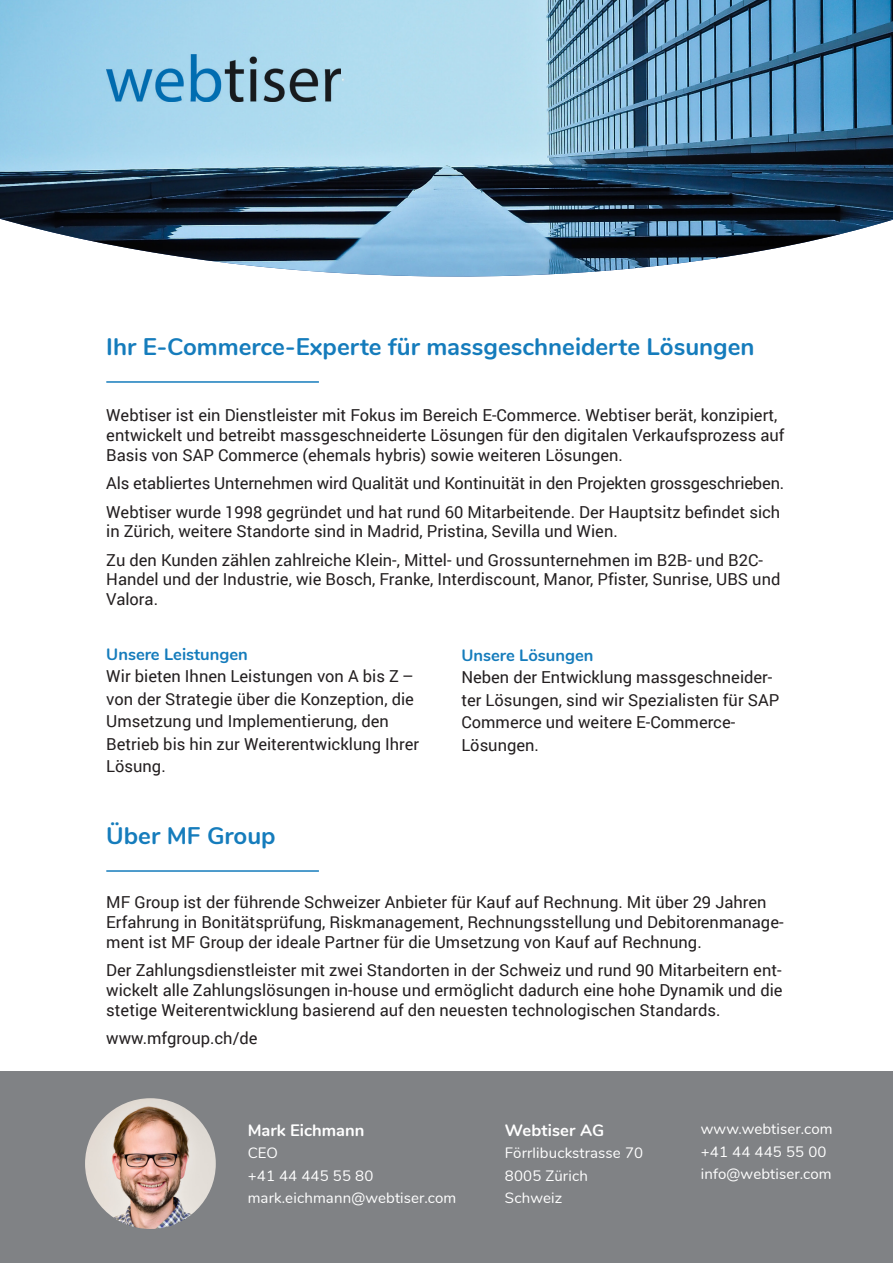
<style>
.page{position:relative;width:893px;height:1263px;background:#fff}
.page>*{position:absolute;margin:0;border:0;box-sizing:border-box;transform-origin:0 0}
.Primary_Heading{font:700 24px "Nunito";color:#157cbc}
.Teaser_Text{font:16.5px/19.8px "Roboto";color:#231f20}
.Body_Text{font:16.5px/22.5px "Roboto";color:#231f20}
.Aufzählungs-Header{font:700 16.5px "Nunito";color:#157cbc}
.Footer_Secundary_Hea{font:700 16.5px "Nunito";color:#fff}
.Footer_Secundary_Hea-2{font:15px/22.5px "Nunito";letter-spacing:.01em;color:#fff}
.Footer_Text{font:15px "Nunito";letter-spacing:.01em;color:#fff}
</style>
<div class="page">
<img style="left:0;top:0;width:893px;height:277px">
<div style="left:0;top:1071px;width:893px;height:192px;background:#808285"></div>
<img style="left:85px;top:1098px;width:131px;height:131px;border-radius:65px">
<img style="left:106px;top:54px;width:235px;height:48px">
<hr style="left:106px;top:381px;width:213px;height:2px;background:#157cbc">
<hr style="left:106px;top:870px;width:213px;height:2px;background:#157cbc">
<p class="Primary_Heading" style="left:106px;top:329px;width:650px">Ihr E-Commerce-Experte für massgeschneiderte Lösungen</p>
<p class="Teaser_Text" style="left:106px;top:405px;width:680px">Webtiser ist ein Dienstleister mit Fokus im Bereich E-Commerce. Webtiser berät, konzipiert, entwickelt und betreibt massgeschneiderte Lösungen für den digitalen Verkaufsprozess auf<br>Basis von SAP Commerce (ehemals hybris) sowie weiteren Lösungen.</p>
<p class="Teaser_Text" style="left:106px;top:473px;width:679px">Als etabliertes Unternehmen wird Qualität und Kontinuität in den Projekten grossgeschrieben.</p>
<p class="Teaser_Text" style="left:106px;top:501px;width:675px">Webtiser wurde 1998 gegründet und hat rund 60 Mitarbeitende. Der Hauptsitz befindet sich in Zürich, weitere Standorte sind in Madrid, Pristina, Sevilla und Wien.</p>
<p class="Teaser_Text" style="left:106px;top:549px;width:676px">Zu den Kunden zählen zahlreiche Klein-, Mittel- und Grossunternehmen im B2B- und B2C-<br>Handel und der Industrie, wie Bosch, Franke, Interdiscount, Manor, Pfister, Sunrise, UBS und<br>Valora.</p>
<p class="Aufzählungs-Header" style="left:106px;top:642px;width:143px">Unsere Leistungen</p>
<p class="Body_Text" style="left:106px;top:664px;width:314px">Wir bieten Ihnen Leistungen von A bis Z – von der Strategie über die Konzeption, die Umsetzung und Implementierung, den Betrieb bis hin zur Weiterentwicklung Ihrer Lösung.</p>
<p class="Primary_Heading" style="left:106px;top:818px;width:171px">Über MF Group</p>
<p class="Aufzählungs-Header" style="left:461px;top:643px;width:134px">Unsere Lösungen</p>
<p class="Body_Text" style="left:461px;top:665px;width:319px">Neben der Entwicklung massgeschneider&shy;ter Lösungen, sind wir Spezialisten für SAP<br>Commerce und weitere E-Commerce-<br>Lösungen.</p>
<p class="Teaser_Text" style="left:106px;top:892px;width:679px">MF Group ist der führende Schweizer Anbieter für Kauf auf Rechnung. Mit über 29 Jahren<br>Erfahrung in Bonitätsprüfung, Riskmanagement, Rechnungsstellung und Debitorenmanage&shy;ment ist MF Group der ideale Partner für die Umsetzung von Kauf auf Rechnung.</p>
<p class="Teaser_Text" style="left:106px;top:960px;width:678px;text-align:justify">Der Zahlungsdienstleister mit zwei Standorten in der Schweiz und rund 90 Mitarbeitern ent&shy;wickelt alle Zahlungslösungen in-house und ermöglicht dadurch eine hohe Dynamik und die stetige Weiterentwicklung basierend auf den neuesten technologischen Standards.</p>
<p class="Teaser_Text" style="left:106px;top:1028px;width:153px">www.mfgroup.ch/de</p>
<p class="Footer_Secundary_Hea" style="left:248px;top:1118px;width:118px">Mark Eichmann</p>
<p class="Footer_Secundary_Hea-2" style="left:248px;top:1141px;width:32px">CEO</p>
<p class="Footer_Secundary_Hea-2" style="left:248px;top:1163px;width:127px">+41 44 445 55 80</p>
<p class="Footer_Secundary_Hea-2" style="left:248px;top:1186px;width:210px">mark.eichmann@webtiser.com</p>
<p class="Footer_Secundary_Hea" style="left:505px;top:1118px;width:101px">Webtiser AG</p>
<p class="Footer_Secundary_Hea-2" style="left:505px;top:1141px;width:140px">Förrlibuckstrasse 70<br>8005 Zürich</p>
<p class="Footer_Secundary_Hea-2" style="left:505px;top:1186px;width:59px">Schweiz</p>
<p class="Footer_Text" style="left:701px;top:1118px;width:133px">www.webtiser.com</p>
<p class="Footer_Text" style="left:701px;top:1140px;width:127px">+41 44 445 55 00</p>
<p class="Footer_Text" style="left:701px;top:1163px;width:132px">info@webtiser.com</p>
</div>
